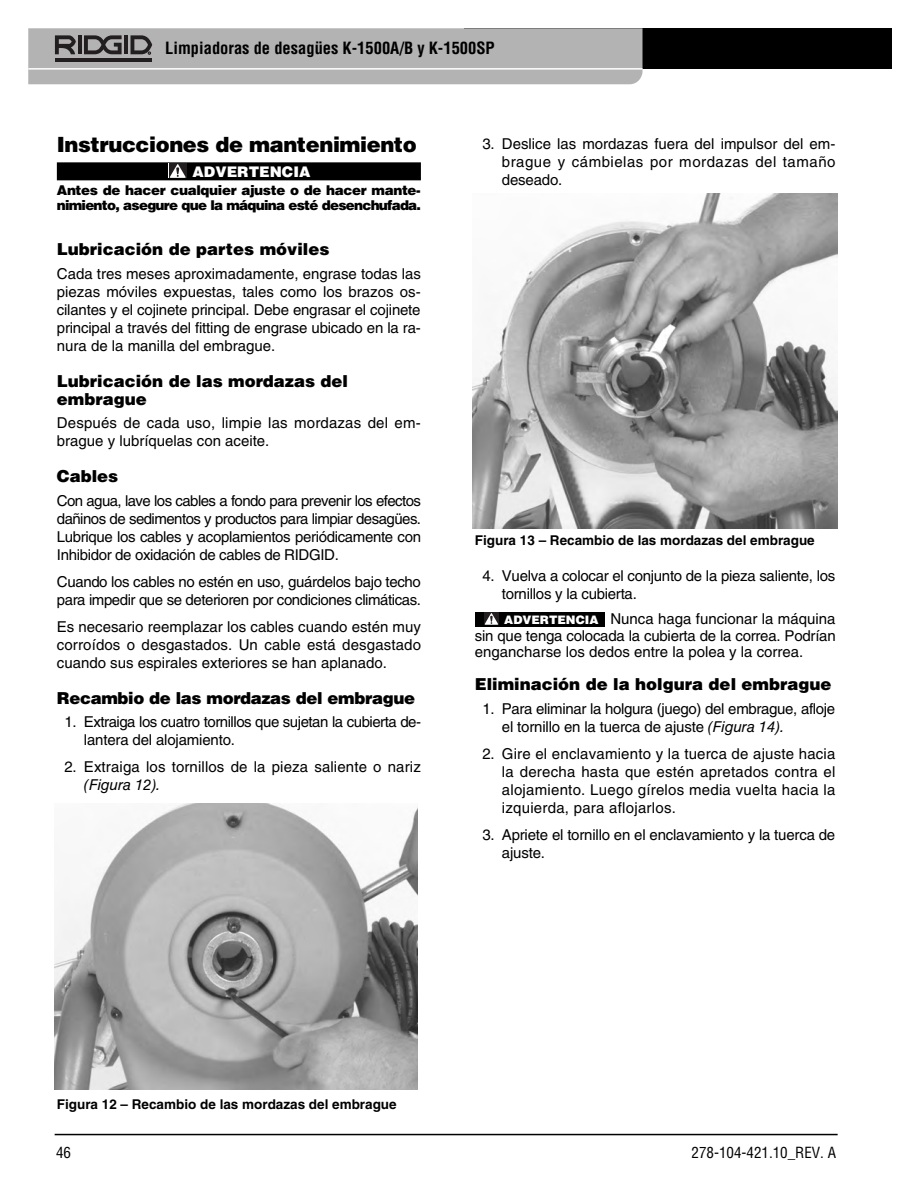
<style>
.page{position:relative;width:918px;height:1188px;background:#fff}
.page>*{position:absolute;margin:0;border:0;box-sizing:border-box;transform-origin:0 0}
.t1{font:900 21px "Helvetica LT Std";letter-spacing:-.02em;color:#000}
.t2{font:900 16.5px/18px "Helvetica LT Std";color:#000}
.t3{font:700 condensed 16.5px "Helvetica LT Std";color:#000}
.t4{font:900 16.5px "Helvetica LT Std";letter-spacing:-.02em;color:#000}
.t5{font:15px/18px "Helvetica LT Std";letter-spacing:-.01em;color:#000;text-align:justify}
.t6{font:15px/18px "Helvetica LT Std";letter-spacing:-.03em;color:#000}
.t7{font:15px/18px "Helvetica LT Std";letter-spacing:.01em;color:#000}
.t8{font:condensed 15px "Helvetica LT Std";color:#000}
.t9{font:italic 15px "Helvetica LT Std";letter-spacing:-.01em;color:#000}
.t10{font:900 14.7px "Helvetica LT Std";color:#fff}
.t11{font:900 13.5px/15px "Helvetica LT Std";letter-spacing:-.055em;color:#000}
.t12{font:700 13.5px "Helvetica LT Std";color:#000}
.t13{font:900 11.7px "Helvetica LT Std";color:#fff}
.s1{font-style:italic}
</style>
<div class="page">
<hr style="left:55px;top:1134px;width:783px;height:1px;background:#000">
<div style="left:464px;top:28px;width:428px;height:41px;background:#000"></div>
<svg style="left:28px;top:28px;width:615px;height:56px;background:#afafaf"></svg>
<img style="left:472px;top:193px;width:365px;height:335px">
<div style="left:57px;top:162px;width:364px;height:18px;background:#000"></div>
<div style="left:169px;top:163px;width:17px;height:15px;background:#231f20"></div>
<svg style="left:170px;top:164px;width:16px;height:14px"></svg>
<img style="left:55px;top:803px;width:362px;height:287px">
<div style="left:475px;top:612px;width:129px;height:15px;background:#000"></div>
<div style="left:484px;top:612px;width:15px;height:13px;background:#231f20"></div>
<svg style="left:485px;top:613px;width:13px;height:12px"></svg>
<p class="t3" style="left:165px;top:41px;width:331px">Limpiadoras de desagües K-1500A/B y K-1500SP</p>
<h1 class="t1" style="left:57px;top:136px;width:362px">Instrucciones de mantenimiento</h1>
<p class="t10" style="left:193px;top:166px;width:119px">ADVERTENCIA</p>
<p class="t11" style="left:57px;top:184px;width:366px">Antes de hacer cualquier ajuste o de hacer mante&shy;nimiento, asegure que la máquina esté desenchufada.</p>
<p class="t2" style="left:57px;top:242px;width:274px">Lubricación de partes móviles</p>
<p class="t5" style="left:57px;top:266px;width:366px">Cada tres meses aproximadamente, engrase todas las piezas móviles expuestas, tales como los brazos os&shy;cilantes y el cojinete principal. Debe engrasar el cojinete principal a través del fitting de engrase ubicado en la ra&shy;nura de la manilla del embrague.</p>
<p class="t2" style="left:57px;top:373px;width:293px">Lubricación de las mordazas del embrague</p>
<p class="t7" style="left:57px;top:415px;width:365px">Después de cada uso, limpie las mordazas del em&shy;brague y lubríquelas con aceite.</p>
<p class="t2" style="left:57px;top:469px;width:63px">Cables</p>
<p class="t5" style="left:57px;top:493px;width:366px">Con agua, lave los cables a fondo para prevenir los efectos dañinos de sedimentos y productos para limpiar desagües.<br>Lubrique los cables y acoplamientos periódicamente con Inhibidor de oxidación de cables de RIDGID.</p>
<p class="t6" style="left:57px;top:574px;width:366px">Cuando los cables no estén en uso, guárdelos bajo techo para impedir que se deterioren por condiciones climáticas.</p>
<p class="t5" style="left:57px;top:619px;width:366px">Es necesario reemplazar los cables cuando estén muy corroídos o desgastados. Un cable está desgastado cuando sus espirales exteriores se han aplanado.</p>
<p class="t4" style="left:57px;top:692px;width:360px">Recambio de las mordazas del embrague</p>
<p class="t6" style="left:84px;top:714px;width:339px;text-indent:-20px">1. Extraiga los cuatro tornillos que sujetan la cubierta de&shy;lantera del alojamiento.</p>
<p class="t7" style="left:64px;top:759px;width:358px">2. Extraiga los tornillos de la pieza saliente o nariz</p>
<p class="t9" style="left:84px;top:779px;width:78px">(Figura 12).</p>
<p class="t5" style="left:502px;top:136px;width:335px;text-indent:-20px">3. Deslice las mordazas fuera del impulsor del em&shy;brague y cámbielas por mordazas del tamaño deseado.</p>
<p class="t12" style="left:475px;top:535px;width:341px">Figura 13 – Recambio de las mordazas del embrague</p>
<p class="t5" style="left:502px;top:568px;width:335px;text-indent:-20px">4. Vuelva a colocar el conjunto de la pieza saliente, los tornillos y la cubierta.</p>
<p class="t5" style="left:475px;top:612px;width:362px;line-height:16.5px;text-indent:136px">Nunca haga funcionar la máquina sin que tenga colocada la cubierta de la correa. Podrían engancharse los dedos entre la polea y la correa.</p>
<p class="t2" style="left:475px;top:677px;width:358px">Eliminación de la holgura del embrague</p>
<p class="t5" style="left:502px;top:701px;width:335px;text-indent:-20px">1. Para eliminar la holgura (juego) del embrague, afloje el tornillo en la tuerca de ajuste <span class="s1">(Figura 14).</span></p>
<p class="t5" style="left:502px;top:746px;width:335px;text-indent:-20px">2. Gire el enclavamiento y la tuerca de ajuste hacia la derecha hasta que estén apretados contra el alojamiento. Luego gírelos media vuelta hacia la izquierda, para aflojarlos.</p>
<p class="t5" style="left:502px;top:827px;width:335px;text-indent:-20px">3. Apriete el tornillo en el enclavamiento y la tuerca de ajuste.</p>
<p class="t13" style="left:504px;top:615px;width:96px">ADVERTENCIA</p>
<p class="t12" style="left:57px;top:1100px;width:341px">Figura 12 – Recambio de las mordazas del embrague</p>
<p class="t8" style="left:56px;top:1147px;width:16px">46</p>
<p class="t8" style="left:692px;top:1147px;width:146px">278-104-421.10_REV. A</p>
</div>
